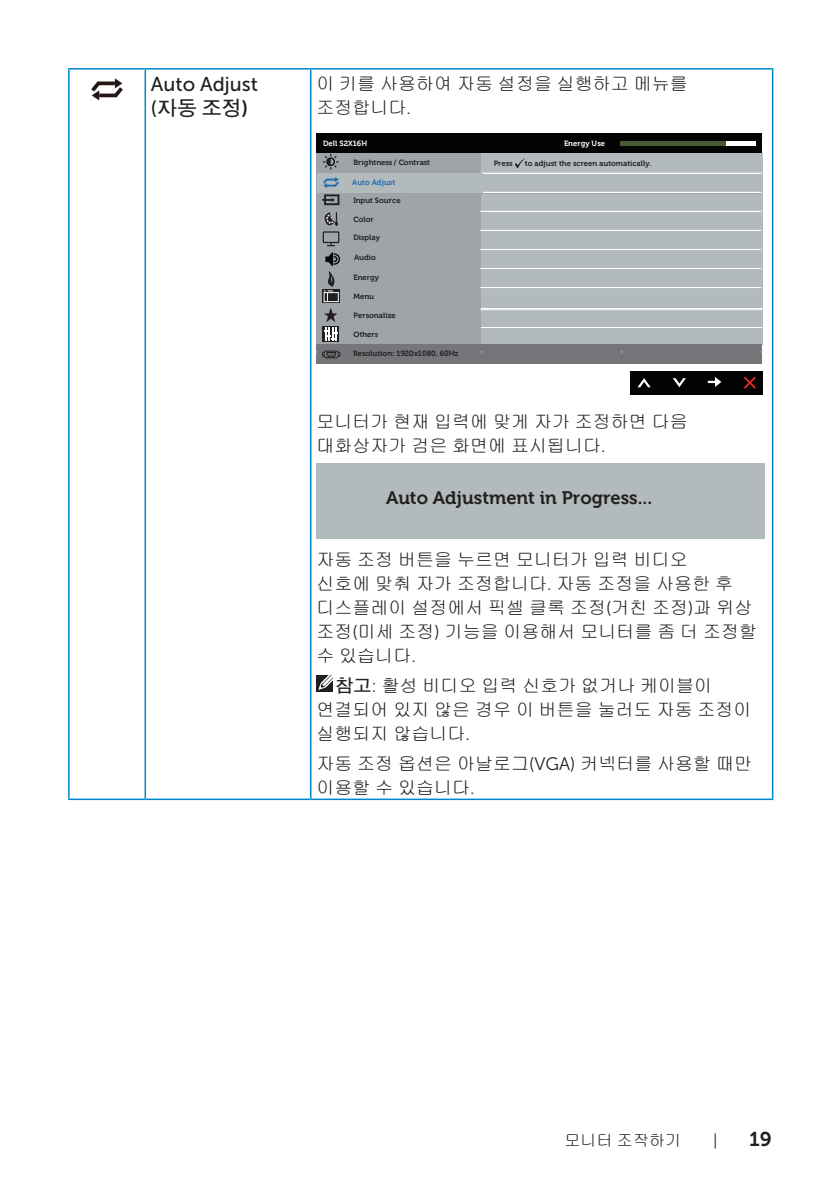
<style>
.page{position:relative;width:840px;height:1191px;background:#fff}
.page>*{position:absolute;margin:0;border:0;box-sizing:border-box;transform-origin:0 0}
.內文__Web{font:20px/24px "Museo Sans For Dell 500";color:#231f20}
.t1{font:20px "Museo Sans For Dell 700";color:#231f20}
.t2{font:700 18.2px "Museo For Dell";color:#231f20}
.Table_Paragraph{font:18px/24px "Gulim";color:#231f20}
.t3{font:16px "Gulim";color:#231f20}
.t4{font:16px "Museo Sans For Dell 300";color:#231f20}
.t5{font:700 7.6px "Museo For Dell";color:#231f20}
.t6{font:700 7.6px "Museo For Dell";color:#fff}
.t7{font:700 7.6px "Museo For Dell";color:#1f6bb5}
.s1{font-family:"HY Go Thic";font-weight:700}
.s2{font-family:"Museo Sans For Dell 700"}
.s3{font-family:"Museo Sans For Dell 300"}
</style>
<div class="page">
<hr style="left:68px;top:70px;width:2px;height:728px;background:#0087cb">
<hr style="left:68px;top:68px;width:77px;height:2px;background:#0087cb">
<hr style="left:144px;top:70px;width:2px;height:728px;background:#0087cb">
<hr style="left:145px;top:68px;width:165px;height:2px;background:#0087cb">
<hr style="left:310px;top:70px;width:1px;height:728px;background:#0087cb">
<hr style="left:771px;top:70px;width:2px;height:728px;background:#0087cb">
<hr style="left:310px;top:68px;width:463px;height:2px;background:#0087cb">
<hr style="left:68px;top:798px;width:77px;height:2px;background:#0087cb">
<hr style="left:145px;top:798px;width:165px;height:2px;background:#0087cb">
<hr style="left:310px;top:798px;width:463px;height:2px;background:#0087cb">
<svg style="left:104px;top:81px;width:6px;height:4px"></svg>
<svg style="left:91px;top:81px;width:13px;height:19px"></svg>
<hr style="left:99px;top:94px;width:17px;height:3px;background:#231815">
<svg style="left:110px;top:78px;width:13px;height:20px"></svg>
<div style="left:316px;top:133px;width:445px;height:20px;background:#030303"></div>
<div style="left:316px;top:153px;width:166px;height:192px;background:#9fa4a8"></div>
<div style="left:481px;top:153px;width:281px;height:192px;background:#b2babc"></div>
<div style="left:316px;top:345px;width:445px;height:19px;background:#767579"></div>
<div style="left:619px;top:141px;width:135px;height:5px;background:#fff"></div>
<div style="left:619px;top:141px;width:106px;height:5px;background:#465b31"></div>
<svg style="left:323px;top:154px;width:15px;height:16px"></svg>
<div style="left:324px;top:194px;width:15px;height:11px;border:2px solid #231f20"></div>
<svg style="left:322px;top:198px;width:12px;height:4px"></svg>
<svg style="left:324px;top:308px;width:13px;height:14px"></svg>
<svg style="left:322px;top:326px;width:17px;height:16px"></svg>
<svg style="left:323px;top:328px;width:15px;height:13px"></svg>
<svg style="left:322px;top:289px;width:17px;height:14px"></svg>
<div style="left:322px;top:231px;width:17px;height:12px;border:1px solid #231f20"></div>
<svg style="left:327px;top:242px;width:8px;height:4px"></svg>
<svg style="left:324px;top:212px;width:14px;height:14px"></svg>
<div style="left:630px;top:371px;width:132px;height:23px;background:#030303"></div>
<svg style="left:637px;top:378px;width:13px;height:9px"></svg>
<svg style="left:673px;top:378px;width:12px;height:9px"></svg>
<svg style="left:707px;top:377px;width:14px;height:10px"></svg>
<svg style="left:744px;top:376px;width:11px;height:13px"></svg>
<hr style="left:480px;top:173px;width:281px;height:1px;background:#fff">
<hr style="left:480px;top:192px;width:281px;height:1px;background:#fff">
<hr style="left:480px;top:211px;width:281px;height:1px;background:#fff">
<hr style="left:480px;top:230px;width:281px;height:1px;background:#fff">
<hr style="left:480px;top:249px;width:281px;height:1px;background:#fff">
<hr style="left:480px;top:268px;width:281px;height:1px;background:#fff">
<hr style="left:480px;top:287px;width:281px;height:1px;background:#fff">
<hr style="left:480px;top:309px;width:281px;height:1px;background:#fff">
<hr style="left:480px;top:308px;width:281px;height:1px;background:#fff">
<svg style="left:515px;top:159px;width:9px;height:9px"></svg>
<div style="left:317px;top:173px;width:165px;height:19px;background:#b2babc"></div>
<svg style="left:323px;top:177px;width:16px;height:11px"></svg>
<svg style="left:316px;top:350px;width:24px;height:9px"></svg>
<hr style="left:481px;top:327px;width:280px;height:1px;background:#fff">
<svg style="left:323px;top:252px;width:17px;height:50px"></svg>
<div style="left:316px;top:463px;width:448px;height:75px;background:#b2babc"></div>
<div style="left:316px;top:675px;width:17px;height:17px;background:#231f20"></div>
<svg style="left:318px;top:675px;width:15px;height:15px"></svg>
<p class="內文__Web" style="left:151px;top:73px;width:108px">Auto Adjust (<span class="s1">자동 조정</span><span class="s2">)</span></p>
<p class="Table_Paragraph" style="left:316px;top:71px;width:373px">이 키를 사용하여 자동 설정을 실행하고 메뉴를 조정합니다<span class="s3">.</span></p>
<p class="t6" style="left:323px;top:139px;width:45px">Dell S2X16H</p>
<p class="t6" style="left:563px;top:139px;width:42px">Energy Use</p>
<p class="t5" style="left:493px;top:159px;width:21px">Press</p>
<p class="t5" style="left:524px;top:159px;width:128px">to adjust the screen automatically.</p>
<p class="t7" style="left:352px;top:178px;width:44px">Auto Adjust</p>
<p class="t5" style="left:353px;top:158px;width:78px">Brightness / Contrast</p>
<p class="t5" style="left:353px;top:196px;width:49px">Input Source</p>
<p class="t5" style="left:353px;top:215px;width:22px">Color</p>
<p class="t5" style="left:353px;top:233px;width:28px">Display</p>
<p class="t5" style="left:353px;top:273px;width:27px">Energy</p>
<p class="t5" style="left:353px;top:292px;width:22px">Menu</p>
<p class="t5" style="left:353px;top:311px;width:44px">Personalize</p>
<p class="t5" style="left:353px;top:330px;width:26px">Others</p>
<p class="t5" style="left:353px;top:349px;width:107px">Resolution: 1920x1080, 60Hz</p>
<p class="t5" style="left:354px;top:254px;width:23px">Audio</p>
<p class="Table_Paragraph" style="left:316px;top:410px;width:373px">모니터가 현재 입력에 맞게 자가 조정하면 다음 대화상자가 검은 화면에 표시됩니다<span class="s3">.</span></p>
<p class="t2" style="left:386px;top:487px;width:267px">Auto Adjustment in Progress...</p>
<p class="Table_Paragraph" style="left:316px;top:548px;width:442px">자동 조정 버튼을 누르면 모니터가 입력 비디오<br>신호에 맞춰 자가 조정합니다<span class="s3">.</span> 자동 조정을 사용한 후 디스플레이 설정에서 픽셀 클록 조정<span class="s3">(</span>거친 조정<span class="s3">)</span>과 위상 조정<span class="s3">(</span>미세 조정<span class="s3">)</span> 기능을 이용해서 모니터를 좀 더 조정할 수 있습니다<span class="s3">.</span></p>
<p class="Table_Paragraph" style="left:316px;top:673px;width:436px;text-indent:19px"><span class="s1">참고</span><span class="s3">:</span> 활성 비디오 입력 신호가 없거나 케이블이 연결되어 있지 않은 경우 이 버튼을 눌러도 자동 조정이 실행되지 않습니다<span class="s3">.</span></p>
<p class="Table_Paragraph" style="left:316px;top:751px;width:437px">자동 조정 옵션은 아날로그<span class="s3">(VGA)</span> 커넥터를 사용할 때만 이용할 수 있습니다<span class="s3">.</span></p>
<p class="t3" style="left:564px;top:1132px;width:118px">모니터 조작하기</p>
<p class="t4" style="left:712px;top:1131px;width:6px">|</p>
<p class="t1" style="left:749px;top:1127px;width:24px">19</p>
</div>
